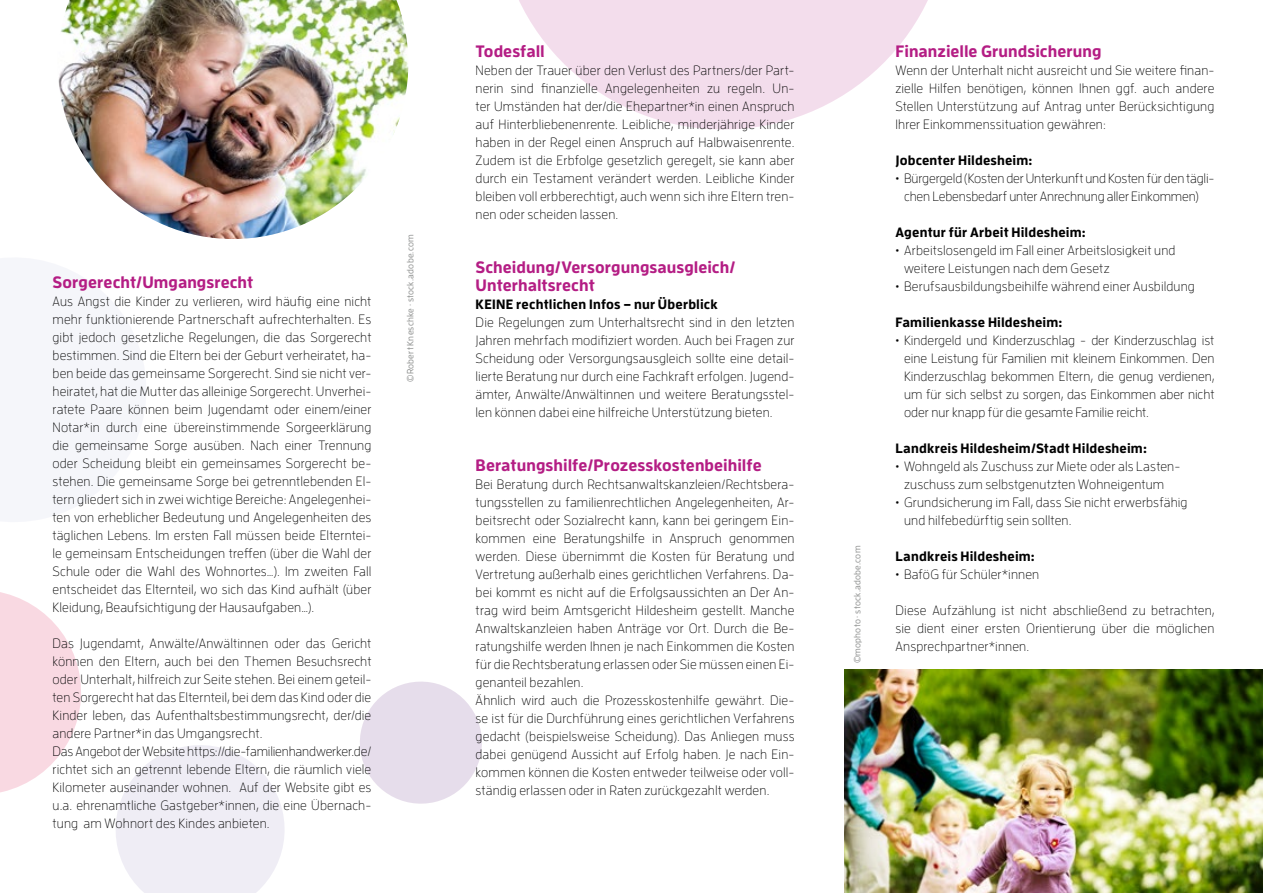
<style>
.page{position:relative;width:1263px;height:893px;background:#fff}
.page>*{position:absolute;margin:0;border:0;box-sizing:border-box;transform-origin:0 0}
.t1{font:700 16.5px/18px "Enzo OT";letter-spacing:.005em;color:#b41d84}
.t2{font:300 13.5px/18px "Enzo OT";letter-spacing:.01em;color:#000;text-align:justify}
.t3{font:700 13.5px/18px "Enzo OT";letter-spacing:.015em;color:#000}
.t4{font:300 13.5px "Enzo OT";letter-spacing:-.015em;color:#000}
.t5{font:300 13.5px "Enzo OT";letter-spacing:-.01em;color:#000}
.t6{font:500 9px "Enzo OT";letter-spacing:.03em;color:#878988}
.s1{font-weight:700}
.s2{font-weight:300}
</style>
<div class="page">
<img style="left:58px;top:0;width:350px;height:239px">
<svg style="left:519px;top:0;width:409px;height:130px;fill:#f3ddec"></svg>
<svg style="left:360px;top:681px;width:122px;height:123px"></svg>
<svg style="left:116px;top:745px;width:169px;height:148px"></svg>
<svg style="left:0;top:592px;width:81px;height:201px"></svg>
<img style="left:844px;top:669px;width:419px;height:224px">
<p class="t1" style="left:53px;top:273px;width:202px">Sorgerecht/Umgangsrecht</p>
<p class="t2" style="left:53px;top:292px;width:320px">Aus Angst die Kinder zu verlieren, wird häufig eine nicht mehr funktionierende Partnerschaft aufrechterhalten. Es gibt jedoch gesetzliche Regelungen, die das Sorgerecht bestimmen. Sind die Eltern bei der Geburt verheiratet, ha&shy;ben beide das gemeinsame Sorgerecht. Sind sie nicht ver&shy;heiratet, hat die Mutter das alleinige Sorgerecht. Unverhei&shy;ratete Paare können beim Jugendamt oder einem/einer Notar*in durch eine übereinstimmende Sorgeerklärung die gemeinsame Sorge ausüben. Nach einer Trennung oder Scheidung bleibt ein gemeinsames Sorgerecht be&shy;stehen. Die gemeinsame Sorge bei getrenntlebenden El&shy;tern gliedert sich in zwei wichtige Bereiche: Angelegenhei&shy;ten von erheblicher Bedeutung und Angelegenheiten des täglichen Lebens. Im ersten Fall müssen beide Elterntei&shy;le gemeinsam Entscheidungen treffen (über die Wahl der Schule oder die Wahl des Wohnortes…). Im zweiten Fall entscheidet das Elternteil, wo sich das Kind aufhält (über Kleidung, Beaufsichtigung der Hausaufgaben…).</p>
<p class="t2" style="left:53px;top:634px;width:320px;text-align:left">Das Jugendamt, Anwälte/Anwältinnen oder das Gericht können den Eltern, auch bei den Themen Besuchsrecht oder Unterhalt, hilfreich zur Seite stehen. Bei einem geteil&shy;ten Sorgerecht hat das Elternteil, bei dem das Kind oder die Kinder leben, das Aufenthaltsbestimmungsrecht, der/die andere Partner*in das Umgangsrecht.<br>Das Angebot der Website https://die-familienhandwerker.de/ richtet sich an getrennt lebende Eltern, die räumlich viele Kilometer auseinander wohnen. Auf der Website gibt es u.a. ehrenamtliche Gastgeber*innen, die eine Übernach&shy;tung am Wohnort des Kindes anbieten.</p>
<p class="t6" style="left:405px;top:382px;width:149px;rotate:-90deg">©Robert Kneschke · stock.adobe.com</p>
<p class="t1" style="left:476px;top:42px;width:71px">Todesfall</p>
<p class="t2" style="left:476px;top:61px;width:320px">Neben der Trauer über den Verlust des Partners/der Part&shy;nerin sind finanzielle Angelegenheiten zu regeln. Un&shy;ter Umständen hat der/die Ehepartner*in einen Anspruch auf Hinterbliebenenrente. Leibliche, minderjährige Kinder haben in der Regel einen Anspruch auf Halbwaisenrente.<br>Zudem ist die Erbfolge gesetzlich geregelt, sie kann aber durch ein Testament verändert werden. Leibliche Kinder bleiben voll erbberechtigt, auch wenn sich ihre Eltern tren&shy;nen oder scheiden lassen.</p>
<p class="t1" style="left:476px;top:258px;width:261px">Scheidung/Versorgungsausgleich/<br>Unterhaltsrecht</p>
<p class="t3" style="left:476px;top:295px;width:244px">KEINE rechtlichen Infos – nur Überblick</p>
<p class="t2" style="left:476px;top:313px;width:320px">Die Regelungen zum Unterhaltsrecht sind in den letzten Jahren mehrfach modifiziert worden. Auch bei Fragen zur Scheidung oder Versorgungsausgleich sollte eine detail&shy;lierte Beratung nur durch eine Fachkraft erfolgen. Jugend&shy;ämter, Anwälte/Anwältinnen und weitere Beratungsstel&shy;len können dabei eine hilfreiche Unterstützung bieten.</p>
<p class="t1" style="left:476px;top:456px;width:288px">Beratungshilfe/Prozesskostenbeihilfe</p>
<p class="t2" style="left:476px;top:475px;width:320px;text-align:left">Bei Beratung durch Rechtsanwaltskanzleien/Rechtsbera&shy;tungsstellen zu familienrechtlichen Angelegenheiten, Ar&shy;beitsrecht oder Sozialrecht kann, kann bei geringem Ein&shy;kommen eine Beratungshilfe in Anspruch genommen werden. Diese übernimmt die Kosten für Beratung und Vertretung außerhalb eines gerichtlichen Verfahrens. Da&shy;bei kommt es nicht auf die Erfolgsaussichten an Der An&shy;trag wird beim Amtsgericht Hildesheim gestellt. Manche Anwaltskanzleien haben Anträge vor Ort. Durch die Be&shy;ratungshilfe werden Ihnen je nach Einkommen die Kosten für die Rechtsberatung erlassen oder Sie müssen einen Ei&shy;genanteil bezahlen.<br>Ähnlich wird auch die Prozesskostenhilfe gewährt. Die&shy;se ist für die Durchführung eines gerichtlichen Verfahrens gedacht (beispielsweise Scheidung). Das Anliegen muss dabei genügend Aussicht auf Erfolg haben. Je nach Ein&shy;kommen können die Kosten entweder teilweise oder voll&shy;ständig erlassen oder in Raten zurückgezahlt werden.</p>
<p class="t6" style="left:852px;top:663px;width:119px;rotate:-90deg">©mophoto · stock.adobe.com</p>
<p class="t1" style="left:895px;top:42px;width:208px">Finanzielle Grundsicherung</p>
<p class="t2" style="left:895px;top:61px;width:320px">Wenn der Unterhalt nicht ausreicht und Sie weitere finan&shy;zielle Hilfen benötigen, können Ihnen ggf. auch andere Stellen Unterstützung auf Antrag unter Berücksichtigung Ihrer Einkommenssituation gewähren:</p>
<p class="t3" style="left:895px;top:151px;width:138px">Jobcenter Hildesheim:</p>
<p class="t4" style="left:895px;top:170px;width:320px"><span class="s1">·</span> Bürgergeld (Kosten der Unterkunft und Kosten für den tägli-</p>
<p class="t5" style="left:904px;top:188px;width:296px">chen Lebensbedarf unter Anrechnung aller Einkommen)</p>
<p class="t3" style="left:895px;top:223px;width:192px">Agentur für Arbeit Hildesheim:</p>
<p class="t2" style="left:895px;top:241px;width:282px"><span class="s1">·</span> Arbeitslosengeld im Fall einer Arbeitslosigkeit und</p>
<p class="t2" style="left:904px;top:259px;width:207px">weitere Leistungen nach dem Gesetz</p>
<p class="t2" style="left:895px;top:277px;width:301px"><span class="s1">·</span> Berufsausbildungsbeihilfe während einer Ausbildung</p>
<p class="t3" style="left:895px;top:313px;width:168px">Familienkasse Hildesheim:</p>
<p class="t2" style="left:895px;top:331px;width:320px"><span class="s1">·</span> Kindergeld und Kinderzuschlag - der Kinderzuschlag ist</p>
<p class="t2" style="left:904px;top:349px;width:312px">eine Leistung für Familien mit kleinem Einkommen. Den</p>
<p class="t2" style="left:904px;top:367px;width:312px">Kinderzuschlag bekommen Eltern, die genug verdienen,</p>
<p class="t2" style="left:904px;top:385px;width:312px">um für sich selbst zu sorgen, das Einkommen aber nicht</p>
<p class="t2" style="left:904px;top:403px;width:246px">oder nur knapp für die gesamte Familie reicht.</p>
<p class="t3" style="left:895px;top:439px;width:253px">Landkreis Hildesheim/Stadt Hildesheim:</p>
<p class="t2" style="left:895px;top:457px;width:286px"><span class="s1">·</span> Wohngeld als Zuschuss zur Miete oder als Lasten-</p>
<p class="t2" style="left:904px;top:475px;width:262px">zuschuss zum selbstgenutzten Wohneigentum</p>
<p class="t2" style="left:895px;top:493px;width:293px"><span class="s1">·</span> Grundsicherung im Fall, dass Sie nicht erwerbsfähig</p>
<p class="t2" style="left:904px;top:511px;width:169px">und hilfebedürftig sein sollten.</p>
<p class="t3" style="left:895px;top:547px;width:145px">Landkreis Hildesheim: · <span class="s2">BaföG für Schüler*innen</span></p>
<p class="t2" style="left:895px;top:601px;width:320px">Diese Aufzählung ist nicht abschließend zu betrachten, sie dient einer ersten Orientierung über die möglichen Ansprechpartner*innen.</p>
</div>
